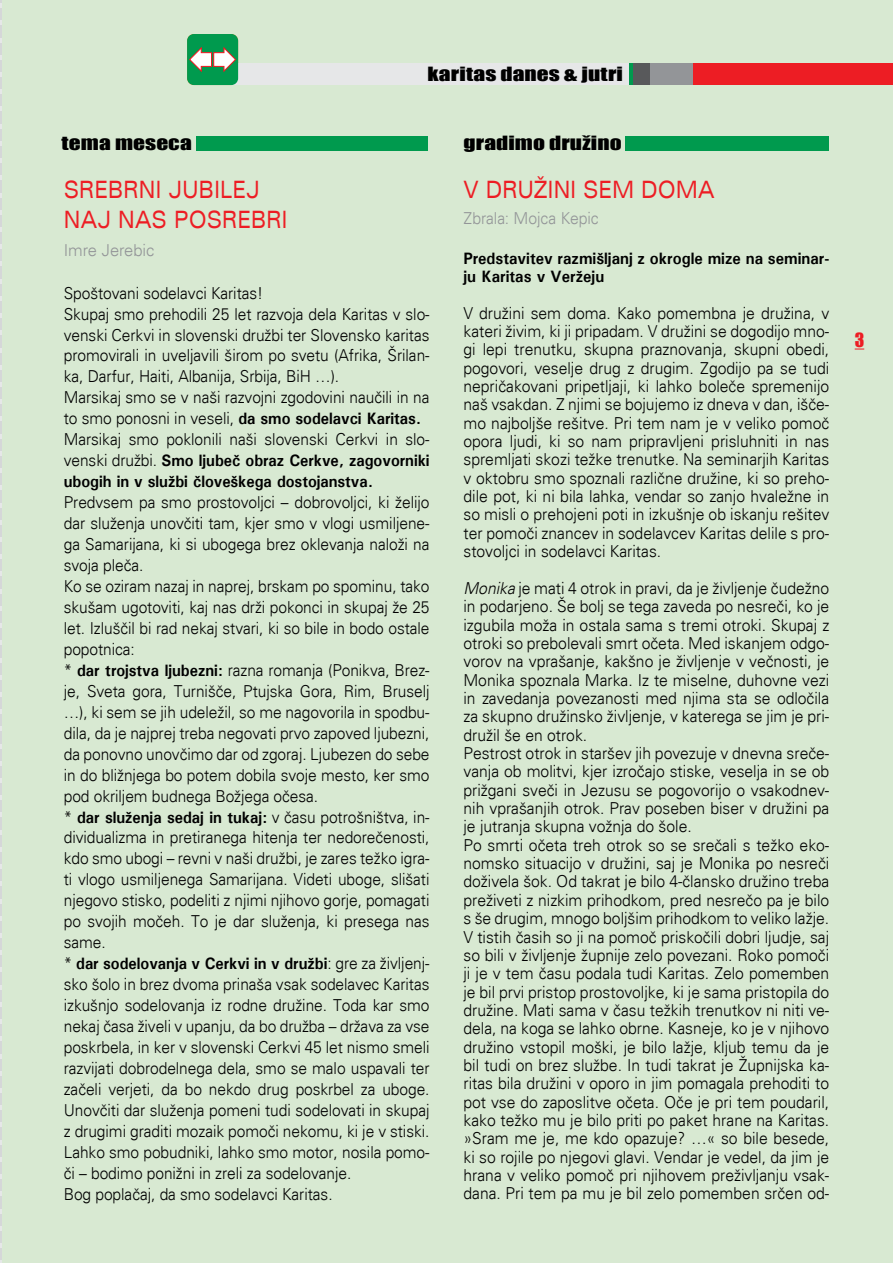
<style>
.page{position:relative;width:893px;height:1263px;background:#d8e9d2}
.page>*{position:absolute;margin:0;border:0;box-sizing:border-box;transform-origin:0 0}
.t1{font:expanded 24px/29.8px "Univers";letter-spacing:.005em;color:#ed1d24;scale:.78 1}
.t2{font:18px "Impact";letter-spacing:.005em;color:#000;scale:1.3 1}
.t3{font:18px "Impact";color:#ed1d24}
.t4{font:300 16.5px/18.3px "Univers";letter-spacing:-.005em;color:#000;text-align:justify;scale:.95 1}
.t5{font:300 16.5px/21px "Univers";letter-spacing:-.005em;color:#000;scale:.94 1}
.t6{font:700 16.5px/18.3px "Univers";color:#000;scale:.95 1}
.t7{font:300 16.5px "Univers";letter-spacing:-.005em;color:#939598;scale:.95 1}
.t8{font:300 16.5px "Univers";letter-spacing:-.005em;color:#939598}
.s1{font-weight:700}
.s2{font-style:italic}
</style>
<div class="page">
<hr style="left:0;top:0;width:2px;height:1263px;background:#25408f">
<svg style="left:0;top:0;width:1px;height:1263px"></svg>
<div style="left:225px;top:64px;width:668px;height:21px;background:#e6e7e8"></div>
<div style="left:634px;top:64px;width:259px;height:21px;background:#58595b"></div>
<div style="left:651px;top:64px;width:242px;height:21px;background:#939598"></div>
<div style="left:693px;top:64px;width:200px;height:21px;background:#ed1d24"></div>
<div style="left:187px;top:34px;width:51px;height:51px;background:#009a4e;border-radius:7px"></div>
<svg style="left:189px;top:46px;width:48px;height:27px"></svg>
<div style="left:625px;top:136px;width:204px;height:15px;background:#009a4e"></div>
<div style="left:196px;top:136px;width:231px;height:15px;background:#009a4e"></div>
<p class="t2" style="left:461px;top:60px;width:126px">škofijska karitas</p>
<p class="t2" style="left:428px;top:60px;width:152px">karitas danes &amp; jutri</p>
<p class="t2" style="left:62px;top:129px;width:102px">tema meseca</p>
<h1 class="t1" style="left:64px;top:175px;width:288px">SREBRNI JUBILEJ<br>NAJ NAS POSREBRI</h1>
<p class="t8" style="left:64px;top:241px;width:92px">Imre Jerebic</p>
<p class="t5" style="left:64px;top:282px;width:391px">Spoštovani sodelavci Karitas!<br>Skupaj smo prehodili 25 let razvoja dela Karitas v slo&shy;venski Cerkvi in slovenski družbi ter Slovensko karitas promovirali in uveljavili širom po svetu (Afrika, Šrilan&shy;ka, Darfur, Haiti, Albanija, Srbija, BiH …).<br>Marsikaj smo se v naši razvojni zgodovini naučili in na to smo ponosni in veseli, <span class="s1">da smo sodelavci Karitas.<br></span>Marsikaj smo poklonili naši slovenski Cerkvi in slo&shy;venski družbi. <span class="s1">Smo ljubeč obraz Cerkve, zagovorniki ubogih in v službi človeškega dostojanstva.</span></p>
<p class="t5" style="left:64px;top:492px;width:391px">Predvsem pa smo prostovoljci – dobrovoljci, ki želijo dar služenja unovčiti tam, kjer smo v vlogi usmiljene&shy;ga Samarijana, ki si ubogega brez oklevanja naloži na svoja pleča.<br>Ko se oziram nazaj in naprej, brskam po spominu, tako skušam ugotoviti, kaj nas drži pokonci in skupaj že 25 let. Izluščil bi rad nekaj stvari, ki so bile in bodo ostale popotnica:<br>* <span class="s1">dar trojstva ljubezni:</span> razna romanja (Ponikva, Brez&shy;je, Sveta gora, Turnišče, Ptujska Gora, Rim, Bruselj …), ki sem se jih udeležil, so me nagovorila in spodbu&shy;dila, da je najprej treba negovati prvo zapoved ljubezni, da ponovno unovčimo dar od zgoraj. Ljubezen do sebe in do bližnjega bo potem dobila svoje mesto, ker smo pod okriljem budnega Božjega očesa.<br>* <span class="s1">dar služenja sedaj in tukaj:</span> v času potrošništva, in&shy;dividualizma in pretiranega hitenja ter nedorečenosti, kdo smo ubogi – revni v naši družbi, je zares težko igra&shy;ti vlogo usmiljenega Samarijana. Videti uboge, slišati njegovo stisko, podeliti z njimi njihovo gorje, pomagati po svojih močeh. To je dar služenja, ki presega nas same.<br>* <span class="s1">dar sodelovanja v Cerkvi in v družbi</span>: gre za življenj&shy;sko šolo in brez dvoma prinaša vsak sodelavec Karitas izkušnjo sodelovanja iz rodne družine. Toda kar smo nekaj časa živeli v upanju, da bo družba – država za vse poskrbela, in ker v slovenski Cerkvi 45 let nismo smeli razvijati dobrodelnega dela, smo se malo uspavali ter začeli verjeti, da bo nekdo drug poskrbel za uboge.<br>Unovčiti dar služenja pomeni tudi sodelovati in skupaj z drugimi graditi mozaik pomoči nekomu, ki je v stiski.<br>Lahko smo pobudniki, lahko smo motor, nosila pomo&shy;či – bodimo ponižni in zreli za sodelovanje.<br>Bog poplačaj, da smo sodelavci Karitas.</p>
<p class="t2" style="left:463px;top:129px;width:123px">gradimo družino</p>
<h1 class="t1" style="left:463px;top:175px;width:323px">V DRUŽINI SEM DO MA</h1>
<p class="t7" style="left:463px;top:208px;width:144px">Zbrala: Mojca Kepic</p>
<p class="t6" style="left:463px;top:248px;width:387px">Predstavitev razmišljanj z okrogle mize na seminar&shy;ju Karitas v Veržeju</p>
<p class="t4" style="left:463px;top:304px;width:387px">V družini sem doma. Kako pomembna je družina, v kateri živim, ki ji pripadam. V družini se dogodijo mno&shy;gi lepi trenutku, skupna praznovanja, skupni obedi, pogovori, veselje drug z drugim. Zgodijo pa se tudi nepričakovani pripetljaji, ki lahko boleče spremenijo naš vsakdan. Z njimi se bojujemo iz dneva v dan, išče&shy;mo najboljše rešitve. Pri tem nam je v veliko pomoč opora ljudi, ki so nam pripravljeni prisluhniti in nas spremljati skozi težke trenutke. Na seminarjih Karitas v oktobru smo spoznali različne družine, ki so preho&shy;dile pot, ki ni bila lahka, vendar so zanjo hvaležne in so misli o prehojeni poti in izkušnje ob iskanju rešitev ter pomoči znancev in sodelavcev Karitas delile s pro&shy;stovoljci in sodelavci Karitas.</p>
<p class="t4" style="left:463px;top:579px;width:387px;text-align:left"><span class="s2">Monika</span> je mati 4 otrok in pravi, da je življenje čudežno in podarjeno. Še bolj se tega zaveda po nesreči, ko je izgubila moža in ostala sama s tremi otroki. Skupaj z otroki so prebolevali smrt očeta. Med iskanjem odgo&shy;vorov na vprašanje, kakšno je življenje v večnosti, je Monika spoznala Marka. Iz te miselne, duhovne vezi in zavedanja povezanosti med njima sta se odločila za skupno družinsko življenje, v katerega se jim je pri&shy;družil še en otrok.<br>Pestrost otrok in staršev jih povezuje v dnevna sreče&shy;vanja ob molitvi, kjer izročajo stiske, veselja in se ob prižgani sveči in Jezusu se pogovorijo o vsakodnev&shy;nih vprašanjih otrok. Prav poseben biser v družini pa je jutranja skupna vožnja do šole.<br>Po smrti očeta treh otrok so se srečali s težko eko&shy;nomsko situacijo v družini, saj je Monika po nesreči doživela šok. Od takrat je bilo 4-člansko družino treba preživeti z nizkim prihodkom, pred nesrečo pa je bilo s še drugim, mnogo boljšim prihodkom to veliko lažje.<br>V tistih časih so ji na pomoč priskočili dobri ljudje, saj so bili v življenje župnije zelo povezani. Roko pomoči ji je v tem času podala tudi Karitas. Zelo pomemben je bil prvi pristop prostovoljke, ki je sama pristopila do družine. Mati sama v času težkih trenutkov ni niti ve&shy;dela, na koga se lahko obrne. Kasneje, ko je v njihovo družino vstopil moški, je bilo lažje, kljub temu da je bil tudi on brez službe. In tudi takrat je Župnijska ka&shy;ritas bila družini v oporo in jim pomagala prehoditi to pot vse do zaposlitve očeta. Oče je pri tem poudaril, kako težko mu je bilo priti po paket hrane na Karitas. »Sram me je, me kdo opazuje? …« so bile besede, ki so rojile po njegovi glavi. Vendar je vedel, da jim je hrana v veliko pomoč pri njihovem preživljanju vsak&shy;dana. Pri tem pa mu je bil zelo pomemben srčen od-</p>
<p class="t3" style="left:855px;top:326px;width:11px">3</p>
</div>
